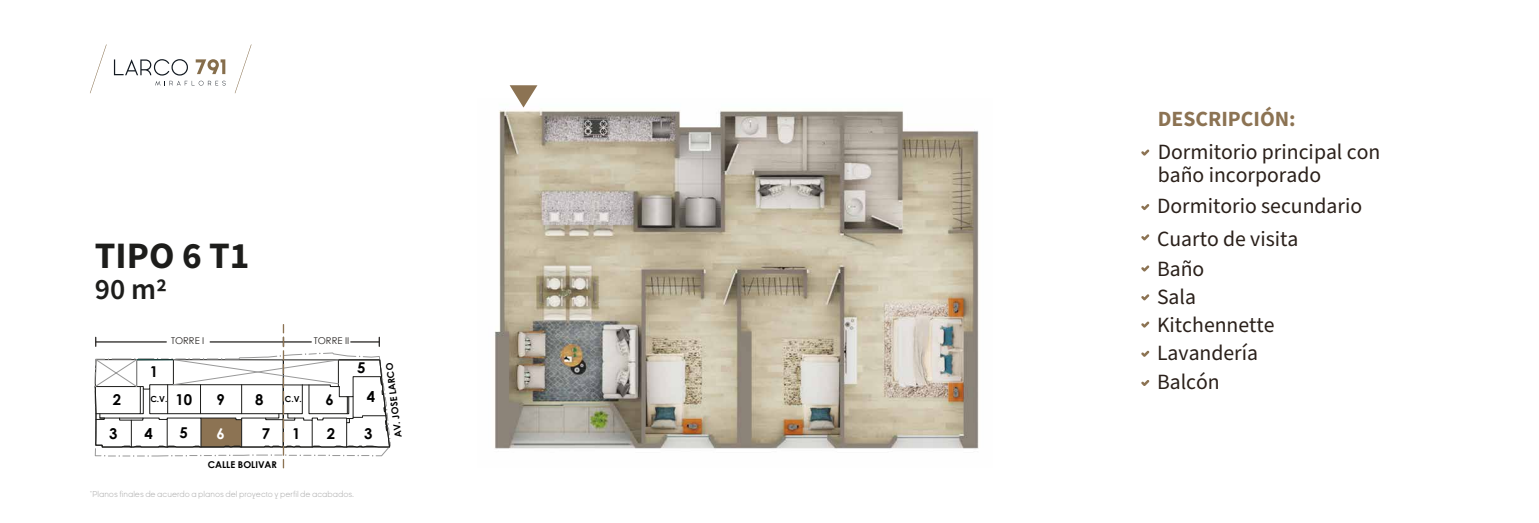
<style>
.page{position:relative;width:1539px;height:523px;background:#fff}
.page>*{position:absolute;margin:0;border:0;box-sizing:border-box;transform-origin:0 0}
.t1{font:700 37.27px "Source Sans Pro";color:#1d1d1b}
.t2{font:600 29.57px "Source Sans Pro";color:#1d1d1b}
.t3{font:21.7px/23px "Source Sans Pro";color:#2a201a}
.t4{font:700 21.7px "Source Sans Pro";color:#8c7353}
.t5{font:700 14.88px "Century Gothic";color:#010101}
.t6{font:700 14.88px "Century Gothic";color:#fff}
.t7{font:700 9.36px "Century Gothic";color:#010101}
.t8{font:9.36px "Century Gothic";color:#272422}
.t9{font:300 8.75px "Ginora Sans";color:#afafaf}
.t10{font:700 8.31px "Century Gothic";color:#010101}
</style>
<div class="page">
<img style="left:495px;top:107px;width:484px;height:342px">
<svg style="left:509px;top:85px;width:28px;height:22px"></svg>
<svg style="left:90px;top:44px;width:17px;height:49px"></svg>
<svg style="left:235px;top:45px;width:16px;height:48px"></svg>
<svg style="left:114px;top:59px;width:74px;height:16px"></svg>
<svg style="left:196px;top:59px;width:29px;height:15px"></svg>
<svg style="left:155px;top:81px;width:71px;height:4px"></svg>
<svg style="left:1141px;top:149px;width:8px;height:7px"></svg>
<svg style="left:94px;top:324px;width:297px;height:144px"></svg>
<svg style="left:1141px;top:204px;width:8px;height:6px"></svg>
<svg style="left:1141px;top:234px;width:8px;height:6px"></svg>
<svg style="left:1141px;top:265px;width:8px;height:6px"></svg>
<svg style="left:1141px;top:294px;width:8px;height:6px"></svg>
<svg style="left:1141px;top:321px;width:8px;height:6px"></svg>
<svg style="left:1141px;top:350px;width:8px;height:7px"></svg>
<svg style="left:1141px;top:380px;width:8px;height:6px"></svg>
<h1 class="t1" style="left:95px;top:230px;width:156px">TIPO 6 T1</h1>
<h2 class="t2" style="left:95px;top:269px;width:74px">90 m2</h2>
<p class="t5" style="left:150px;top:360px;width:10px">1</p>
<p class="t8" style="left:171px;top:334px;width:35px">TORRE I</p>
<p class="t8" style="left:314px;top:334px;width:37px">TORRE II</p>
<p class="t5" style="left:357px;top:356px;width:10px">5</p>
<p class="t5" style="left:367px;top:385px;width:10px">4</p>
<p class="t5" style="left:325px;top:388px;width:10px">6</p>
<p class="t5" style="left:113px;top:388px;width:10px">2</p>
<p class="t5" style="left:109px;top:421px;width:10px">3</p>
<p class="t5" style="left:144px;top:421px;width:10px">4</p>
<p class="t5" style="left:180px;top:421px;width:10px">5</p>
<p class="t6" style="left:216px;top:421px;width:10px">6</p>
<p class="t5" style="left:262px;top:422px;width:10px">7</p>
<p class="t5" style="left:175px;top:388px;width:18px">10</p>
<p class="t5" style="left:216px;top:388px;width:10px">9</p>
<p class="t5" style="left:255px;top:388px;width:10px">8</p>
<p class="t10" style="left:150px;top:392px;width:19px">C.V.</p>
<p class="t10" style="left:285px;top:392px;width:19px">C.V.</p>
<p class="t5" style="left:292px;top:422px;width:10px">1</p>
<p class="t5" style="left:327px;top:422px;width:10px">2</p>
<p class="t5" style="left:364px;top:422px;width:10px">3</p>
<p class="t7" style="left:208px;top:457px;width:71px">CALLE BOLIVAR</p>
<p class="t9" style="left:90px;top:489px;width:266px">*Planos finales de acuerdo a planos del proyecto y perfil de acabados.</p>
<p class="t7" style="left:391px;top:438px;width:77px;rotate:-97deg">AV. JOSE LARCO</p>
<p class="t4" style="left:1157px;top:104px;width:139px">DESCRIPCIÓN:</p>
<p class="t3" style="left:1157px;top:141px;width:224px">Dormitorio principal con baño incorporado</p>
<p class="t3" style="left:1156px;top:194px;width:207px">Dormitorio secundario</p>
<p class="t3" style="left:1156px;top:227px;width:143px">Cuarto de visita</p>
<p class="t3" style="left:1156px;top:258px;width:49px">Baño</p>
<p class="t3" style="left:1156px;top:285px;width:40px">Sala</p>
<p class="t3" style="left:1156px;top:339px;width:103px;line-height:28.9px">Lavandería<br>Balcón</p>
<p class="t3" style="left:1156px;top:313px;width:119px">Kitchennette</p>
</div>
